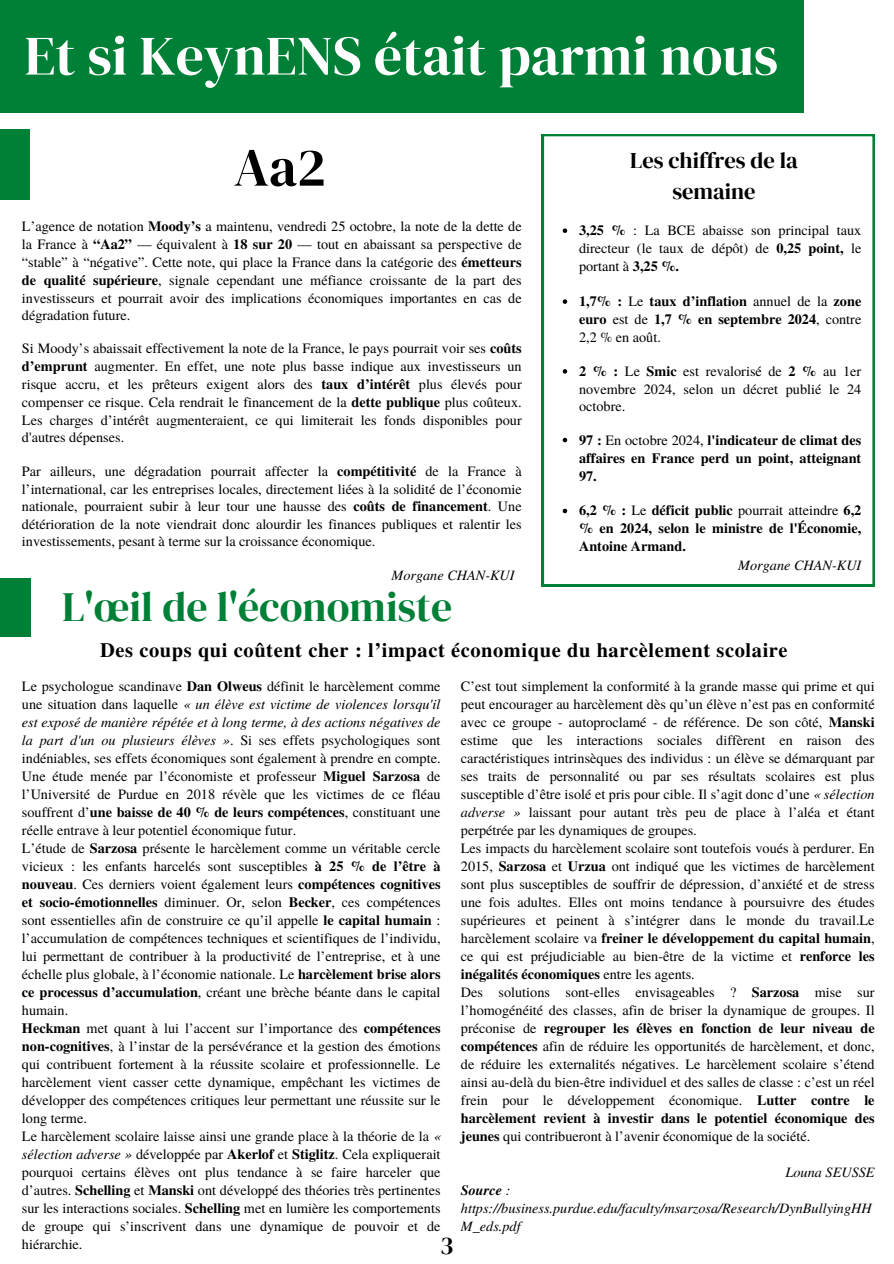
<style>
.page{position:relative;width:894px;height:1264px;background:#fff}
.page>*{position:absolute;margin:0;border:0;box-sizing:border-box;transform-origin:0 0}
.t1{font:55.5px "DM Serif Display";color:#fff}
.t2{font:54px "DM Serif Display";color:#000}
.t3{font:41.85px "DM Serif Display";color:#008037}
.t4{font:24.9px "DM Serif Display";color:#000}
.t5{font:22.5px/31.5px "DM Serif Display";color:#000;text-align:center}
.t6{font:700 20.4px "Te X Gyre Termes";letter-spacing:.03em;color:#000}
.t7{font:14.25px/18px "Te X Gyre Termes";color:#000;text-align:justify}
.t8{font:700 14.25px/18px "Te X Gyre Termes";color:#000;text-align:justify}
.t9{font:italic 14.25px/18px "Te X Gyre Termes";color:#000}
.s1{font-weight:700}
.s2{font-weight:400}
.s3{font-style:italic}
</style>
<div class="page">
<div style="left:0;top:0;width:803px;height:112px;background:#008037"></div>
<div style="left:0;top:578px;width:31px;height:59px;background:#008037"></div>
<div style="left:0;top:129px;width:30px;height:71px;background:#008037"></div>
<svg style="left:541px;top:134px;width:333px;height:452px"></svg>
<svg style="left:562px;top:228px;width:5px;height:5px"></svg>
<svg style="left:562px;top:299px;width:5px;height:5px"></svg>
<svg style="left:562px;top:369px;width:5px;height:4px"></svg>
<svg style="left:562px;top:438px;width:5px;height:4px"></svg>
<svg style="left:562px;top:508px;width:5px;height:5px"></svg>
<p class="t1" style="left:25px;top:17px;width:754px">Et si KeynENS était parmi nous</p>
<h4 class="t2" style="left:234px;top:130px;width:93px">Aa2</h4>
<p class="t7" style="left:22px;top:216px;width:501px">L’agence de notation <span class="s1">Moody’s</span> a maintenu, vendredi 25 octobre, la note de la dette de la France à <span class="s1">“Aa2”</span> — équivalent à <span class="s1">18 sur 20</span> — tout en abaissant sa perspective de “stable” à “négative”. Cette note, qui place la France dans la catégorie des <span class="s1">émetteurs de qualité supérieure</span>, signale cependant une méfiance croissante de la part des investisseurs et pourrait avoir des implications économiques importantes en cas de dégradation future.</p>
<p class="t7" style="left:22px;top:339px;width:501px">Si Moody’s abaissait effectivement la note de la France, le pays pourrait voir ses <span class="s1">coûts d’emprunt</span> augmenter. En effet, une note plus basse indique aux investisseurs un risque accru, et les prêteurs exigent alors des <span class="s1">taux d’intérêt</span> plus élevés pour compenser ce risque. Cela rendrait le financement de la <span class="s1">dette publique</span> plus coûteux.<br>Les charges d’intérêt augmenteraient, ce qui limiterait les fonds disponibles pour d'autres dépenses.</p>
<p class="t7" style="left:22px;top:462px;width:501px;line-height:17.4px">Par ailleurs, une dégradation pourrait affecter la <span class="s1">compétitivité</span> de la France à l’international, car les entreprises locales, directement liées à la solidité de l’économie nationale, pourraient subir à leur tour une hausse des <span class="s1">coûts de financement</span>. Une détérioration de la note viendrait donc alourdir les finances publiques et ralentir les investissements, pesant à terme sur la croissance économique.</p>
<p class="t9" style="left:391px;top:565px;width:124px">Morgane CHAN-KUI</p>
<h3 class="t5" style="left:630px;top:144px;width:169px">Les chiffres de la semaine</h3>
<p class="t7" style="left:579px;top:221px;width:284px"><span class="s1">3,25 %</span> : La BCE abaisse son principal taux directeur (le taux de dépôt) de <span class="s1">0,25 point,</span> le portant à <span class="s1">3,25 %.</span></p>
<p class="t8" style="left:579px;top:291px;width:284px">1,7% : <span class="s2">Le</span> taux d’inflation <span class="s2">annuel de la</span> zone euro <span class="s2">est de</span> 1,7 % en septembre 2024<span class="s2">, contre 2,2 % en août.</span></p>
<p class="t7" style="left:579px;top:362px;width:284px;line-height:17.4px"><span class="s1">2 % :</span> Le <span class="s1">Smic</span> est revalorisé de <span class="s1">2 %</span> au 1er novembre 2024, selon un décret publié le 24 octobre.</p>
<p class="t8" style="left:579px;top:430px;width:284px">97 : <span class="s2">En octobre 2024,</span> l'indicateur de climat des affaires en France perd un point, atteignant 97.</p>
<p class="t8" style="left:579px;top:501px;width:284px">6,2 % : <span class="s2">Le</span> déficit public <span class="s2">pourrait atteindre</span> 6,2 % en 2024, selon le ministre de l'Économie, Antoine Armand.</p>
<h2 class="t9" style="left:738px;top:555px;width:124px">Morgane CHAN-KUI</h2>
<h1 class="t3" style="left:62px;top:578px;width:391px">L'œil de l'économiste</h1>
<h1 class="t6" style="left:100px;top:634px;width:688px">Des coups qui coûtent cher : l’impact économique du harcèlement scolaire</h1>
<p class="t7" style="left:22px;top:676px;width:420px">Le psychologue scandinave <span class="s1">Dan Olweus</span> définit le harcèlement comme une situation dans laquelle <span class="s3">« un élève est victime de violences lorsqu'il est exposé de manière répétée et à long terme, à des actions négatives de la part d'un ou plusieurs élèves »</span>. Si ses effets psychologiques sont indéniables, ses effets économiques sont également à prendre en compte.<br>Une étude menée par l’économiste et professeur <span class="s1">Miguel Sarzosa</span> de l’Université de Purdue en 2018 révèle que les victimes de ce fléau souffrent d’<span class="s1">une baisse de 40 % de leurs compétences</span>, constituant une réelle entrave à leur potentiel économique futur.</p>
<p class="t7" style="left:22px;top:838px;width:420px">L’étude de <span class="s1">Sarzosa</span> présente le harcèlement comme un véritable cercle vicieux : les enfants harcelés sont susceptibles <span class="s1">à 25 % de l’être à nouveau</span>. Ces derniers voient également leurs <span class="s1">compétences cognitives et socio-émotionnelles</span> diminuer. Or, selon <span class="s1">Becker</span>, ces compétences sont essentielles afin de construire ce qu’il appelle <span class="s1">le capital humain</span> : l’accumulation de compétences techniques et scientifiques de l’individu, lui permettant de contribuer à la productivité de l’entreprise, et à une échelle plus globale, à l’économie nationale. Le <span class="s1">harcèlement brise alors ce processus d’accumulation</span>, créant une brèche béante dans le capital humain.</p>
<p class="t7" style="left:22px;top:1018px;width:420px"><span class="s1">Heckman</span> met quant à lui l’accent sur l’importance des <span class="s1">compétences non-cognitives</span>, à l’instar de la persévérance et la gestion des émotions qui contribuent fortement à la réussite scolaire et professionnelle. Le harcèlement vient casser cette dynamique, empêchant les victimes de développer des compétences critiques leur permettant une réussite sur le long terme.</p>
<p class="t7" style="left:22px;top:1126px;width:420px">Le harcèlement scolaire laisse ainsi une grande place à la théorie de la <span class="s3">« sélection adverse »</span> développée par <span class="s1">Akerlof</span> et <span class="s1">Stiglitz</span>. Cela expliquerait pourquoi certains élèves ont plus tendance à se faire harceler que d’autres. <span class="s1">Schelling</span> et <span class="s1">Manski</span> ont développé des théories très pertinentes sur les interactions sociales. <span class="s1">Schelling</span> met en lumière les comportements de groupe qui s’inscrivent dans une dynamique de pouvoir et de hiérarchie.</p>
<p class="t7" style="left:461px;top:676px;width:415px">C’est tout simplement la conformité à la grande masse qui prime et qui peut encourager au harcèlement dès qu’un élève n’est pas en conformité avec ce groupe - autoproclamé - de référence. De son côté, <span class="s1">Manski </span>estime que les interactions sociales diffèrent en raison des caractéristiques intrinsèques des individus : un élève se démarquant par ses traits de personnalité ou par ses résultats scolaires est plus susceptible d’être isolé et pris pour cible. Il s’agit donc d’une <span class="s3">« sélection adverse »</span> laissant pour autant très peu de place à l’aléa et étant perpétrée par les dynamiques de groupes.</p>
<p class="t7" style="left:461px;top:838px;width:415px">Les impacts du harcèlement scolaire sont toutefois voués à perdurer. En 2015, <span class="s1">Sarzosa</span> et <span class="s1">Urzua</span> ont indiqué que les victimes de harcèlement sont plus susceptibles de souffrir de dépression, d’anxiété et de stress une fois adultes. Elles ont moins tendance à poursuivre des études supérieures et peinent à s’intégrer dans le monde du travail.Le harcèlement scolaire va <span class="s1">freiner le développement du capital humain</span>, ce qui est préjudiciable au bien-être de la victime et <span class="s1">renforce les inégalités économiques</span> entre les agents.</p>
<p class="t7" style="left:461px;top:982px;width:415px">Des solutions sont-elles envisageables ? <span class="s1">Sarzosa</span> mise sur l’homogénéité des classes, afin de briser la dynamique de groupes. Il préconise de <span class="s1">regrouper les élèves en fonction de leur niveau de compétences</span> afin de réduire les opportunités de harcèlement, et donc, de réduire les externalités négatives. Le harcèlement scolaire s’étend ainsi au-delà du bien-être individuel et des salles de classe : c’est un réel frein pour le développement économique. <span class="s1">Lutter contre le harcèlement revient à investir dans le potentiel économique des jeunes</span> qui contribueront à l’avenir économique de la société.</p>
<p class="t9" style="left:785px;top:1162px;width:90px">Louna SEUSSE</p>
<p class="t9" style="left:461px;top:1180px;width:412px"><span class="s1">Source</span> : https://business.purdue.edu/faculty/msarzosa/Research/DynBullyingHH<br>M_eds.pdf</p>
<p class="t4" style="left:440px;top:1227px;width:15px">3</p>
</div>
